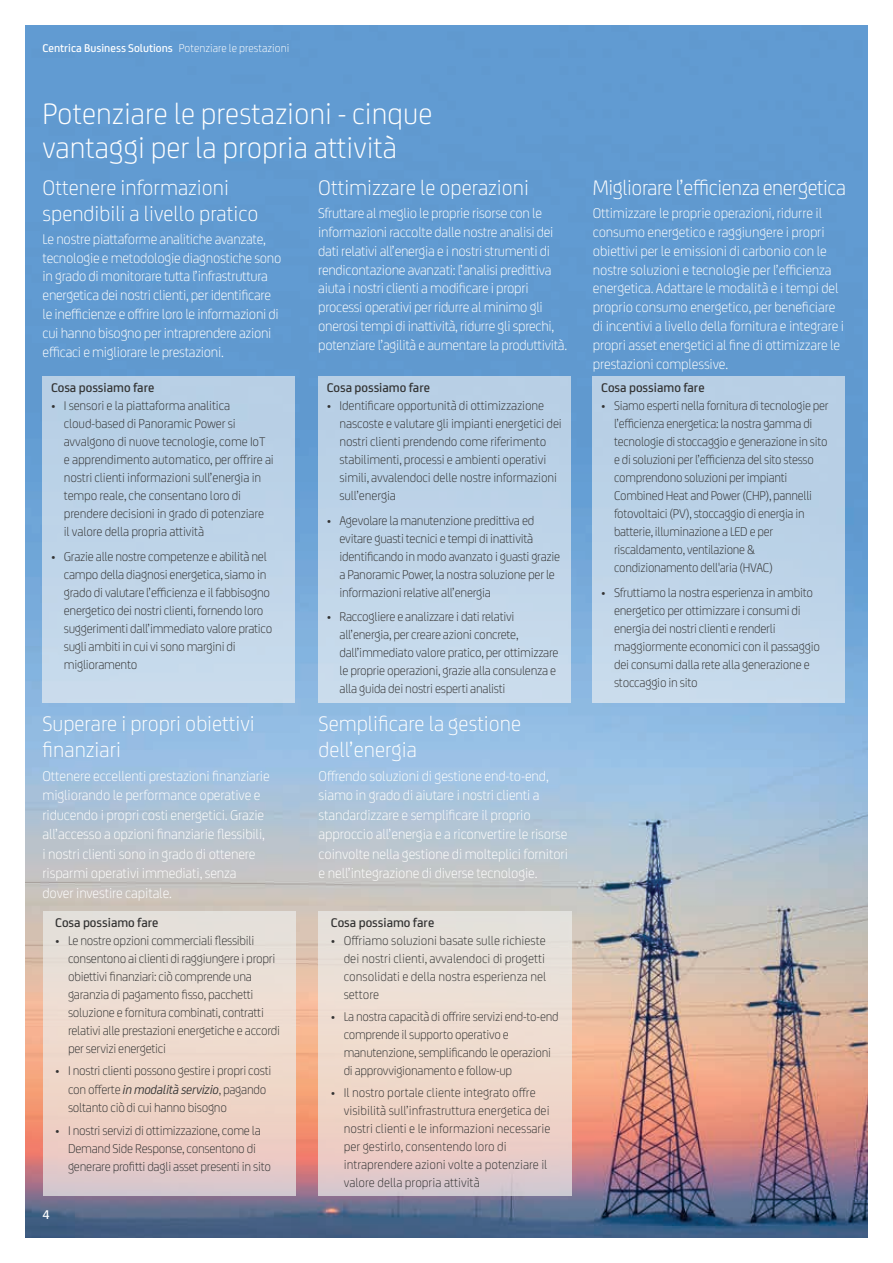
<style>
.page{position:relative;width:893px;height:1263px;background:#fff}
.page>*{position:absolute;margin:0;border:0;box-sizing:border-box;transform-origin:0 0}
.t1{font:300 31.5px/34.5px "FS Joey Pro";color:#fff}
.t2{font:300 22.5px/25.5px "FS Joey Pro";color:#fff}
.t3{font:300 22.5px "FS Joey Pro";letter-spacing:-.02em;color:#fff}
.t4{font:300 15px/18.8px "FS Joey Pro";letter-spacing:-.01em;color:#fff}
.t5{font:300 13.5px/18px "FS Joey Pro";letter-spacing:-.02em;color:#333}
.t6{font:300 13.5px/18px "FS Joey Pro";color:#333}
.t7{font:500 13.5px "FS Joey Pro";color:#333}
.t8{font:500 13.5px "FS Joey Pro";color:#fff}
.t9{font:500 12px "FS Joey Pro";color:#fff}
.s1{font-weight:300}
.s2{font-weight:400;font-style:italic}
</style>
<div class="page">
<img style="left:26px;top:26px;width:841px;height:1211px">
<div style="left:43px;top:376px;width:252px;height:327px;background:#bed4e8"></div>
<div style="left:318px;top:376px;width:252px;height:327px;background:#bed4e8"></div>
<div style="left:593px;top:376px;width:252px;height:327px;background:#bbd2e7"></div>
<svg style="left:318px;top:911px;width:253px;height:284px;fill:#eddbcf"></svg>
<svg style="left:43px;top:911px;width:252px;height:284px;fill:#edd9ce"></svg>
<p class="t9" style="left:43px;top:39px;width:248px">Centrica Business Solutions <span class="s1">Potenziare le prestazioni</span></p>
<h1 class="t1" style="left:43px;top:94px;width:391px">Potenziare le prestazioni - cinque vantaggi per la propria attività</h1>
<h2 class="t2" style="left:43px;top:174px;width:217px">Ottenere informazioni spendibili a livello pratico</h2>
<p class="t4" style="left:43px;top:229px;width:240px">Le nostre piattaforme analitiche avanzate, tecnologie e metodologie diagnostiche sono in grado di monitorare tutta l’infrastruttura energetica dei nostri clienti, per identificare le inefficienze e offrire loro le informazioni di cui hanno bisogno per intraprendere azioni efficaci e migliorare le prestazioni.</p>
<p class="t7" style="left:51px;top:378px;width:105px">Cosa possiamo fare</p>
<p class="t5" style="left:64px;top:396px;width:212px;text-indent:-13px">• I sensori e la piattaforma analitica cloud-based di Panoramic Power si avvalgono di nuove tecnologie, come IoT e apprendimento automatico, per offrire ai nostri clienti informazioni sull’energia in tempo reale, che consentano loro di prendere decisioni in grado di potenziare<br>il valore della propria attività</p>
<p class="t5" style="left:64px;top:546px;width:210px;text-indent:-13px">• Grazie alle nostre competenze e abilità nel campo della diagnosi energetica, siamo in grado di valutare l’efficienza e il fabbisogno energetico dei nostri clienti, fornendo loro suggerimenti dall’immediato valore pratico sugli ambiti in cui vi sono margini di miglioramento</p>
<h2 class="t2" style="left:43px;top:710px;width:214px">Superare i propri obiettivi finanziari</h2>
<p class="t4" style="left:43px;top:765px;width:229px;line-height:19.5px">Ottenere eccellenti prestazioni finanziarie migliorando le performance operative e riducendo i propri costi energetici. Grazie all’accesso a opzioni finanziarie flessibili, i nostri clienti sono in grado di ottenere risparmi operativi immediati, senza dover investire capitale.</p>
<p class="t7" style="left:55px;top:912px;width:105px">Cosa possiamo fare</p>
<p class="t5" style="left:68px;top:930px;width:214px;text-indent:-13px">• Le nostre opzioni commerciali flessibili consentono ai clienti di raggiungere i propri obiettivi finanziari: ciò comprende una garanzia di pagamento fisso, pacchetti soluzione e fornitura combinati, contratti relativi alle prestazioni energetiche e accordi per servizi energetici</p>
<p class="t5" style="left:55px;top:1060px;width:218px;line-height:19.5px;text-align:center">• I nostri clienti possono gestire i propri costi con offerte <span class="s2">in modalità servizio</span>, pagando</p>
<p class="t5" style="left:68px;top:1098px;width:161px">soltanto ciò di cui hanno bisogno</p>
<p class="t5" style="left:68px;top:1120px;width:205px;text-indent:-13px">• I nostri servizi di ottimizzazione, come la<br>Demand Side Response, consentono di generare profitti dagli asset presenti in sito</p>
<p class="t8" style="left:43px;top:1205px;width:9px">4</p>
<h2 class="t2" style="left:318px;top:174px;width:212px">Ottimizzare le operazioni</h2>
<p class="t4" style="left:318px;top:203px;width:250px">Sfruttare al meglio le proprie risorse con le informazioni raccolte dalle nostre analisi dei dati relativi all’energia e i nostri strumenti di rendicontazione avanzati: l’analisi predittiva aiuta i nostri clienti a modificare i propri processi operativi per ridurre al minimo gli onerosi tempi di inattività, ridurre gli sprechi, potenziare l’agilità e aumentare la produttività.</p>
<p class="t7" style="left:327px;top:378px;width:105px">Cosa possiamo fare</p>
<p class="t5" style="left:339px;top:396px;width:224px;text-indent:-13px">• Identificare opportunità di ottimizzazione nascoste e valutare gli impianti energetici dei nostri clienti prendendo come riferimento stabilimenti, processi e ambienti operativi simili, avvalendoci delle nostre informazioni sull’energia</p>
<p class="t5" style="left:339px;top:510px;width:222px;text-indent:-13px">• Agevolare la manutenzione predittiva ed evitare guasti tecnici e tempi di inattività identificando in modo avanzato i guasti grazie a Panoramic Power, la nostra soluzione per le informazioni relative all’energia</p>
<p class="t5" style="left:339px;top:607px;width:221px;text-indent:-13px">• Raccogliere e analizzare i dati relativi all’energia, per creare azioni concrete, dall’immediato valore pratico, per ottimizzare le proprie operazioni, grazie alla consulenza e alla guida dei nostri esperti analisti</p>
<h2 class="t2" style="left:319px;top:710px;width:204px">Semplificare la gestione dell’energia</h2>
<p class="t4" style="left:319px;top:765px;width:251px;line-height:19.5px">Offrendo soluzioni di gestione end-to-end, siamo in grado di aiutare i nostri clienti a standardizzare e semplificare il proprio approccio all’energia e a riconvertire le risorse coinvolte nella gestione di molteplici fornitori e nell’integrazione di diverse tecnologie.</p>
<p class="t7" style="left:331px;top:912px;width:105px">Cosa possiamo fare</p>
<p class="t5" style="left:344px;top:930px;width:204px;text-align:justify;text-indent:-13px">• Offriamo soluzioni basate sulle richieste dei nostri clienti, avvalendoci di progetti consolidati e della nostra esperienza nel settore</p>
<p class="t5" style="left:344px;top:1006px;width:216px;text-indent:-13px">• La nostra capacità di offrire servizi end-to-end comprende il supporto operativo e manutenzione, semplificando le operazioni di approvvigionamento e follow-up</p>
<p class="t6" style="left:344px;top:1083px;width:208px;text-indent:-13px">• Il nostro portale cliente integrato offre visibilità sull’infrastruttura energetica dei nostri clienti e le informazioni necessarie per gestirlo, consentendo loro di intraprendere azioni volte a potenziare il valore della propria attività</p>
<h2 class="t3" style="left:593px;top:172px;width:255px">Migliorare l’efficienza energetica</h2>
<p class="t4" style="left:593px;top:203px;width:253px">Ottimizzare le proprie operazioni, ridurre il consumo energetico e raggiungere i propri obiettivi per le emissioni di carbonio con le nostre soluzioni e tecnologie per l’efficienza energetica. Adattare le modalità e i tempi del proprio consumo energetico, per beneficiare di incentivi a livello della fornitura e integrare i propri asset energetici al fine di ottimizzare le prestazioni complessive.</p>
<p class="t7" style="left:601px;top:378px;width:105px">Cosa possiamo fare</p>
<p class="t5" style="left:614px;top:396px;width:216px;text-indent:-13px">• Siamo esperti nella fornitura di tecnologie per l’efficienza energetica: la nostra gamma di tecnologie di stoccaggio e generazione in sito e di soluzioni per l’efficienza del sito stesso comprendono soluzioni per impianti Combined Heat and Power (CHP), pannelli fotovoltaici (PV), stoccaggio di energia in batterie, illuminazione a LED e per riscaldamento, ventilazione &amp; condizionamento dell'aria (HVAC)</p>
<p class="t5" style="left:614px;top:582px;width:207px;text-indent:-13px">• Sfruttiamo la nostra esperienza in ambito energetico per ottimizzare i consumi di energia dei nostri clienti e renderli maggiormente economici con il passaggio dei consumi dalla rete alla generazione e stoccaggio in sito</p>
</div>
